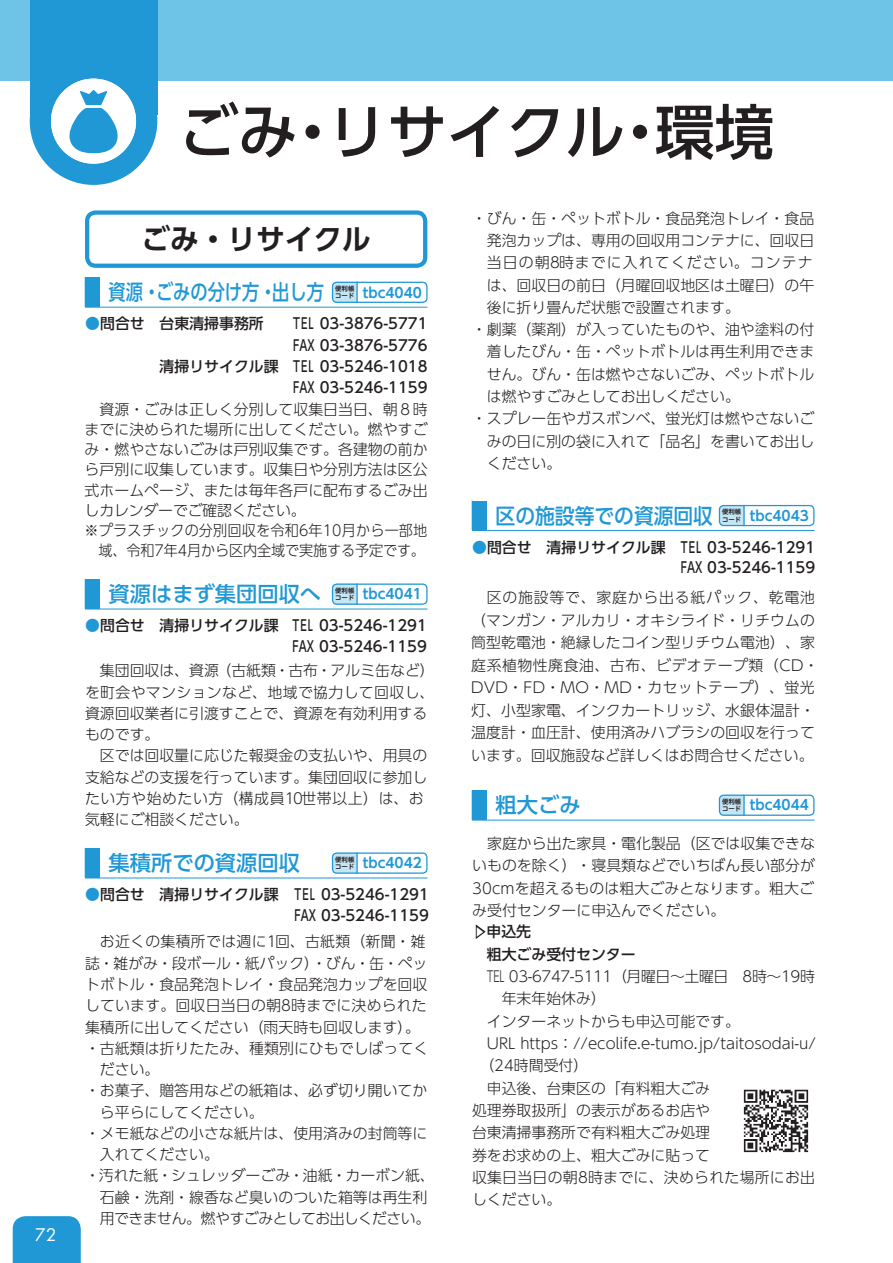
<style>
.page{position:relative;width:893px;height:1263px;background:#fff}
.page>*{position:absolute;margin:0;border:0;box-sizing:border-box;transform-origin:0 0}
.t1{font:500 59.55px "UD Shin Go Pro";color:#231f20}
.t2{font:700 28.65px "UD Shin Go Pro De";color:#231f20}
.t3{font:500 21.3px "UD Shin Go Pro";color:#2098d5}
.t4{font:500 21.3px "UD Shin Go Pro";color:#2098d5;scale:.81 1}
.t5{font:500 21.3px "UD Shin Go Pro";color:#2098d5;scale:.93 1}
.t6{font:19.2px "Futura PT";color:#fff}
.t7{font:300 14.85px/22.5px "UD Shin Go Pro";color:#231f20}
.t8{font:500 14.85px/20.7px "UD Shin Go Pro";color:#231f20;scale:.7 1}
.t9{font:500 14.85px/22.4px "UD Shin Go Pro";color:#231f20}
.t10{font:300 14.85px "UD Shin Go Pro";color:#231f20;scale:.95 1}
.t11{font:300 14.85px "UD Shin Go Pro";letter-spacing:.02em;color:#231f20}
.t12{font:300 14.85px "UD Shin Go Pro";letter-spacing:-.025em;color:#231f20;scale:.7 1}
.t13{font:300 14.85px "UD Shin Go Pro";letter-spacing:-.035em;color:#231f20}
.t14{font:300 14.85px "UD Shin Go Pro";letter-spacing:.075em;color:#231f20}
.t15{font:700 13.8px "UD Shin Go Pro De";color:#2098d5}
.t16{font:700 6.45px "UD Shin M Go Pro De";color:#231f20}
.s1{color:#2098d5}
.s2{font-family:"UD Shin M Go Pro De";font-size:6.45px;color:#231f20}
.s3{font-weight:300;font-size:10.5px;color:#fff}
</style>
<div class="page">
<div style="left:85px;top:210px;width:342px;height:58px;border:4px solid #2098d5;border-radius:9px"></div>
<div style="left:85px;top:277px;width:15px;height:30px;background:#2098d5"></div>
<svg style="left:85px;top:307px;width:15px;height:1px"></svg>
<hr style="left:100px;top:307px;width:328px;height:1px;background:#2098d5">
<div style="left:85px;top:579px;width:15px;height:30px;background:#2098d5"></div>
<svg style="left:85px;top:609px;width:15px;height:1px"></svg>
<hr style="left:100px;top:609px;width:328px;height:1px;background:#2098d5">
<svg style="left:85px;top:848px;width:15px;height:30px"></svg>
<hr style="left:100px;top:877px;width:328px;height:1px;background:#2098d5">
<svg style="left:472px;top:501px;width:15px;height:30px"></svg>
<hr style="left:487px;top:530px;width:327px;height:1px;background:#2098d5">
<div style="left:472px;top:790px;width:15px;height:30px;background:#2098d5"></div>
<svg style="left:472px;top:820px;width:15px;height:1px"></svg>
<hr style="left:487px;top:820px;width:327px;height:1px;background:#2098d5">
<div style="left:0;top:0;width:893px;height:81px;background:#6dc4e6"></div>
<div style="left:30px;top:57px;width:127px;height:128px;background:#2098d5;border-radius:50%"></div>
<div style="left:30px;top:0;width:127px;height:115px;background:#2098d5"></div>
<div style="left:51px;top:79px;width:85px;height:85px;background:#fff;border-radius:50%"></div>
<svg style="left:64px;top:90px;width:59px;height:63px"></svg>
<div style="left:13px;top:1216px;width:68px;height:47px;background:#2098d5"></div>
<svg style="left:332px;top:282px;width:24px;height:19px"></svg>
<div style="left:332px;top:282px;width:96px;height:21px;border:1px solid #2098d5;border-radius:4px"></div>
<hr style="left:356px;top:282px;width:2px;height:21px;background:#2098d5">
<svg style="left:334px;top:585px;width:22px;height:18px"></svg>
<div style="left:332px;top:583px;width:96px;height:22px;border:1px solid #2098d5;border-radius:4px"></div>
<hr style="left:356px;top:583px;width:2px;height:22px;background:#2098d5">
<svg style="left:334px;top:854px;width:22px;height:18px"></svg>
<div style="left:332px;top:852px;width:96px;height:22px;border:1px solid #2098d5;border-radius:4px"></div>
<hr style="left:356px;top:852px;width:2px;height:22px;background:#2098d5">
<svg style="left:475px;top:924px;width:11px;height:15px"></svg>
<svg style="left:719px;top:505px;width:24px;height:21px"></svg>
<div style="left:719px;top:505px;width:95px;height:21px;border:1px solid #2098d5;border-radius:4px"></div>
<hr style="left:743px;top:505px;width:2px;height:21px;background:#2098d5">
<svg style="left:721px;top:796px;width:22px;height:18px"></svg>
<div style="left:719px;top:794px;width:95px;height:22px;border:1px solid #2098d5;border-radius:4px"></div>
<hr style="left:743px;top:794px;width:2px;height:22px;background:#2098d5">
<img style="left:743px;top:1089px;width:66px;height:64px">
<p class="t6" style="left:35px;top:1223px;width:23px">72</p>
<h1 class="t1" style="left:179px;top:83px;width:597px">ごみ・リサイクル・環境</h1>
<h2 class="t2" style="left:141px;top:216px;width:231px">ごみ・リサイクル</h2>
<h3 class="t4" style="left:109px;top:275px;width:267px">資源・ごみの分け方・出し方</h3>
<p class="t9" style="left:85px;top:312px;width:180px"><span class="s1">●</span>問合せ　台東清掃事務所</p>
<p class="t8" style="left:293px;top:313px;width:194px">TEL 03-3876-5771</p>
<p class="t9" style="left:85px;top:355px;width:195px">　　　　　清掃リサイクル課</p>
<p class="t8" style="left:293px;top:355px;width:194px">TEL 03-5246-1018<br>FAX 03-5246-1159</p>
<p class="t16" style="left:335px;top:283px;width:21px">便利帳</p>
<p class="t15" style="left:335px;top:281px;width:88px"><span class="s2">コード</span> tbc4040</p>
<p class="t8" style="left:293px;top:334px;width:194px">FAX 03-3876-5776</p>
<p class="t7" style="left:100px;top:397px;width:330px">資源・ごみは正しく分別して収集日当日、朝８時</p>
<p class="t7" style="left:85px;top:418px;width:344px">までに決められた場所に出してください。燃やすご</p>
<p class="t7" style="left:85px;top:438px;width:344px">み・燃やさないごみは戸別収集です。各建物の前か</p>
<p class="t7" style="left:85px;top:458px;width:344px">ら戸別に収集しています。収集日や分別方法は区公</p>
<p class="t7" style="left:85px;top:478px;width:344px">式ホームページ、または毎年各戸に配布するごみ出</p>
<p class="t7" style="left:85px;top:498px;width:223px">しカレンダーでご確認ください。</p>
<p class="t10" style="left:85px;top:518px;width:362px">※プラスチックの分別回収を令和6年10月から一部地</p>
<p class="t10" style="left:99px;top:539px;width:345px">域、令和7年4月から区内全域で実施する予定です。</p>
<h3 class="t3" style="left:109px;top:577px;width:214px">資源はまず集団回収へ</h3>
<p class="t9" style="left:85px;top:614px;width:195px"><span class="s1">●</span>問合せ　清掃リサイクル課</p>
<p class="t8" style="left:292px;top:615px;width:194px">TEL 03-5246-1291<br>FAX 03-5246-1159</p>
<p class="t16" style="left:335px;top:585px;width:21px">便利帳</p>
<p class="t15" style="left:335px;top:583px;width:88px"><span class="s2">コード</span> tbc4041</p>
<p class="t7" style="left:85px;top:659px;width:351px;line-height:21.3px;text-indent:15px">集団回収は、資源（古紙類・古布・アルミ缶など）を町会やマンションなど、地域で協力して回収し、資源回収業者に引渡すことで、資源を有効利用するものです。</p>
<p class="t7" style="left:85px;top:745px;width:344px;line-height:21.3px;text-indent:15px">区では回収量に応じた報奨金の支払いや、用具の支給などの支援を行っています。集団回収に参加したい方や始めたい方（構成員10世帯以上）は、お気軽にご相談ください。</p>
<h3 class="t3" style="left:109px;top:846px;width:193px">集積所での資源回収</h3>
<p class="t9" style="left:85px;top:883px;width:195px"><span class="s1">●</span>問合せ　清掃リサイクル課</p>
<p class="t8" style="left:294px;top:884px;width:194px">TEL 03-5246-1291<br>FAX 03-5246-1159</p>
<p class="t16" style="left:335px;top:854px;width:21px">便利帳</p>
<p class="t15" style="left:335px;top:852px;width:88px"><span class="s2">コード</span> tbc4042</p>
<p class="t11" style="left:100px;top:930px;width:327px">お近くの集積所では週に1回、古紙類（新聞・雑</p>
<p class="t7" style="left:85px;top:951px;width:344px">誌・雑がみ・段ボール・紙パック）・びん・缶・ペッ</p>
<p class="t7" style="left:85px;top:972px;width:344px">トボトル・食品発泡トレイ・食品発泡カップを回収</p>
<p class="t7" style="left:85px;top:994px;width:343px">しています。回収日当日の朝8時までに決められた</p>
<p class="t7" style="left:85px;top:1015px;width:336px">集積所に出してください（雨天時も回収します）。</p>
<p class="t7" style="left:85px;top:1036px;width:345px">・古紙類は折りたたみ、種類別にひもでしばってく</p>
<p class="t7" style="left:100px;top:1058px;width:61px">ださい。</p>
<p class="t7" style="left:85px;top:1079px;width:344px">・お菓子、贈答用などの紙箱は、必ず切り開いてか</p>
<p class="t7" style="left:100px;top:1100px;width:165px">ら平らにしてください。</p>
<p class="t7" style="left:85px;top:1121px;width:344px">・メモ紙などの小さな紙片は、使用済みの封筒等に</p>
<p class="t7" style="left:100px;top:1143px;width:121px">入れてください。</p>
<p class="t7" style="left:85px;top:1164px;width:351px">・汚れた紙・シュレッダーごみ・油紙・カーボン紙、</p>
<p class="t7" style="left:100px;top:1185px;width:329px">石鹸・洗剤・線香など臭いのついた箱等は再生利</p>
<p class="t13" style="left:100px;top:1206px;width:332px">用できません。燃やすごみとしてお出しください。</p>
<p class="t7" style="left:472px;top:206px;width:344px">・びん・缶・ペットボトル・食品発泡トレイ・食品</p>
<p class="t7" style="left:487px;top:228px;width:329px">発泡カップは、専用の回収用コンテナに、回収日</p>
<p class="t14" style="left:487px;top:251px;width:327px">当日の朝8時までに入れてください。コンテナ</p>
<p class="t7" style="left:487px;top:273px;width:329px">は、回収日の前日（月曜回収地区は土曜日）の午</p>
<p class="t7" style="left:487px;top:295px;width:254px">後に折り畳んだ状態で設置されます。</p>
<p class="t7" style="left:472px;top:318px;width:344px">・劇薬（薬剤）が入っていたものや、油や塗料の付</p>
<p class="t7" style="left:487px;top:340px;width:329px">着したびん・缶・ペットボトルは再生利用できま</p>
<p class="t7" style="left:487px;top:362px;width:329px">せん。びん・缶は燃やさないごみ、ペットボトル</p>
<p class="t7" style="left:487px;top:385px;width:254px">は燃やすごみとしてお出しください。</p>
<p class="t7" style="left:472px;top:407px;width:344px">・スプレー缶やガスボンベ、蛍光灯は燃やさないご</p>
<p class="t7" style="left:487px;top:429px;width:329px">みの日に別の袋に入れて「品名」を書いてお出し</p>
<p class="t7" style="left:487px;top:452px;width:76px">ください。</p>
<h3 class="t5" style="left:496px;top:498px;width:235px">区の施設等での資源回収</h3>
<p class="t9" style="left:472px;top:535px;width:195px"><span class="s1">●</span>問合せ　清掃リサイクル課</p>
<p class="t8" style="left:681px;top:557px;width:194px">FAX 03-5246-1159</p>
<p class="t16" style="left:722px;top:506px;width:21px">便利帳</p>
<p class="t15" style="left:722px;top:504px;width:88px"><span class="s2">コード</span> tbc4043</p>
<p class="t8" style="left:681px;top:536px;width:194px">TEL 03-5246-1291</p>
<p class="t7" style="left:471px;top:586px;width:349px">　区の施設等で、家庭から出る紙パック、乾電池（マンガン・アルカリ・オキシライド・リチウムの筒型乾電池・絶縁したコイン型リチウム電池）、家庭系植物性廃食油、古布、ビデオテープ類（CD・<br>DVD・FD・MO・MD・カセットテープ）、蛍光灯、小型家電、インクカートリッジ、水銀体温計・温度計・血圧計、使用済みハブラシの回収を行っています。回収施設など詳しくはお問合せください。</p>
<h3 class="t3" style="left:496px;top:788px;width:87px">粗大ごみ</h3>
<p class="t16" style="left:722px;top:796px;width:21px">便利帳</p>
<p class="t15" style="left:722px;top:794px;width:88px"><span class="s2">コード</span> tbc4044</p>
<p class="t7" style="left:472px;top:831px;width:344px;text-align:justify">　家庭から出た家具・電化製品（区では収集できないものを除く）・寝具類などでいちばん長い部分が30cmを超えるものは粗大ごみとなります。粗大ごみ受付センターに申込んでください。</p>
<p class="t9" style="left:487px;top:920px;width:150px;text-indent:-12px"><span class="s3">▶</span>申込先<br>粗大ごみ受付センター</p>
<p class="t12" style="left:487px;top:964px;width:470px">TEL 03-6747-5111（月曜日～土曜日　8時～19時</p>
<p class="t7" style="left:502px;top:987px;width:106px">年末年始休み）</p>
<p class="t7" style="left:487px;top:1009px;width:254px">インターネットからも申込可能です。</p>
<p class="t7" style="left:487px;top:1031px;width:330px">URL https：//ecolife.e-tumo.jp/taitosodai-u/</p>
<p class="t7" style="left:479px;top:1054px;width:110px">（24時間受付）</p>
<p class="t7" style="left:487px;top:1076px;width:225px">申込後、台東区の「有料粗大ごみ</p>
<p class="t7" style="left:472px;top:1098px;width:240px">処理券取扱所」の表示があるお店や</p>
<p class="t7" style="left:472px;top:1121px;width:240px">台東清掃事務所で有料粗大ごみ処理</p>
<p class="t7" style="left:472px;top:1143px;width:240px">券をお求めの上、粗大ごみに貼って</p>
<p class="t11" style="left:472px;top:1165px;width:345px">収集日当日の朝8時までに、決められた場所にお出</p>
<p class="t7" style="left:472px;top:1188px;width:91px">しください。</p>
</div>
